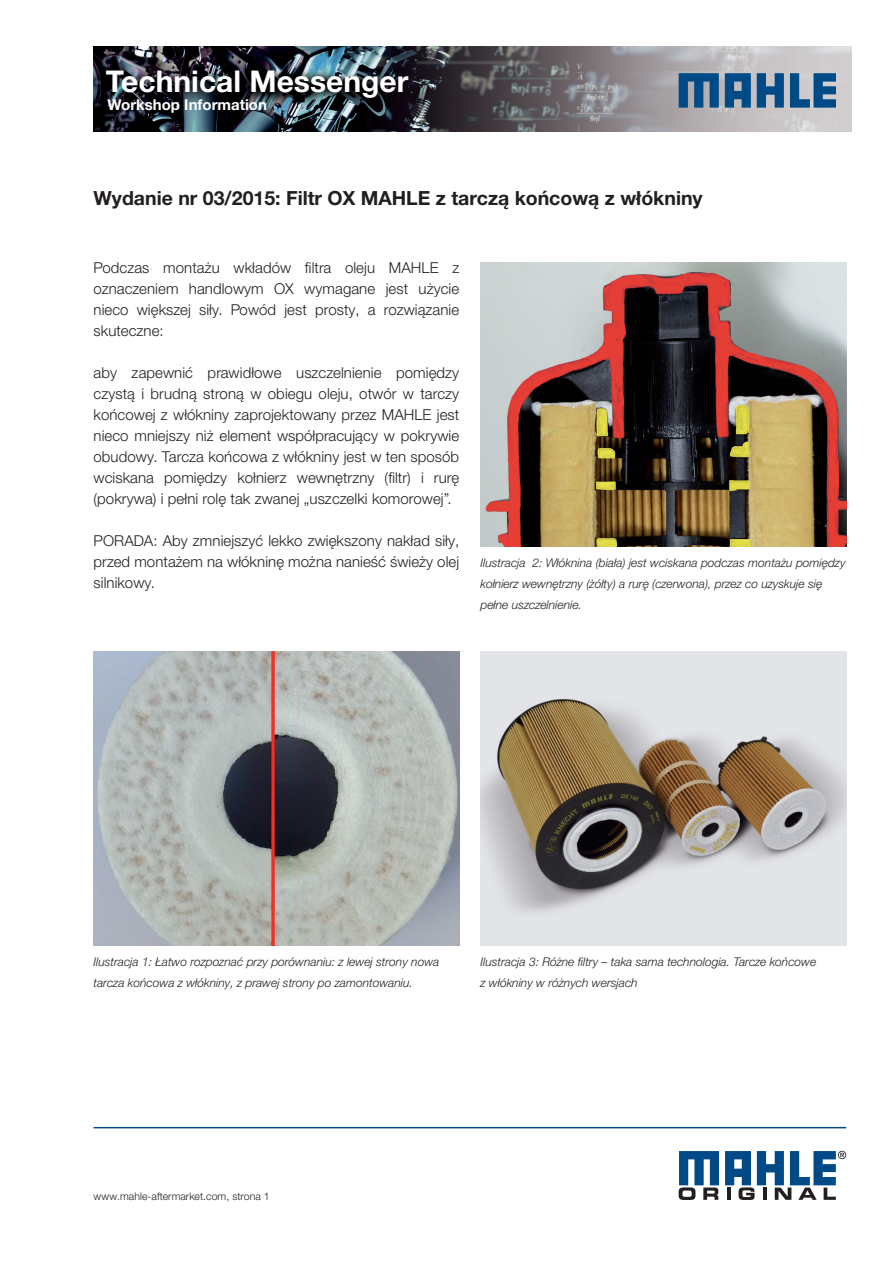
<style>
.page{position:relative;width:893px;height:1263px;background:#fff}
.page>*{position:absolute;margin:0;border:0;box-sizing:border-box;transform-origin:0 0}
.t1{font:700 30px "Helvetica Neue LTW1 G";color:#fff}
.t2{font:700 19.5px "Helvetica Neue LTW1 G";color:#231f20}
.t3{font:300 15px/21px "Helvetica Neue LTW1 G";letter-spacing:.005em;color:#231f20;text-align:justify}
.t4{font:700 15px "Helvetica Neue LTW1 G";color:#fff}
.t5{font:italic 300 12px/21px "Helvetica Neue LTW1 G";color:#231f20}
.t6{font:300 10.5px "Helvetica Neue LTW1 G";letter-spacing:.005em;color:#231f20}
</style>
<div class="page">
<svg style="left:679px;top:1151px;width:40px;height:49px"></svg>
<svg style="left:725px;top:1151px;width:121px;height:49px"></svg>
<hr style="left:94px;top:1127px;width:752px;height:1px;background:#004b87">
<img style="left:94px;top:651px;width:365px;height:294px">
<img style="left:480px;top:262px;width:366px;height:284px">
<img style="left:480px;top:651px;width:366px;height:294px">
<img style="left:94px;top:47px;width:757px;height:85px">
<svg style="left:679px;top:73px;width:40px;height:35px"></svg>
<svg style="left:757px;top:73px;width:27px;height:35px"></svg>
<svg style="left:790px;top:73px;width:46px;height:35px"></svg>
<svg style="left:725px;top:73px;width:26px;height:35px"></svg>
<h1 class="t1" style="left:106px;top:63px;width:304px">Technical Messenger</h1>
<p class="t4" style="left:107px;top:96px;width:161px">Workshop Information</p>
<h2 class="t2" style="left:94px;top:186px;width:611px">Wydanie nr 03/2015: Filtr OX MAHLE z tarczą końcową z włókniny</h2>
<p class="t3" style="left:94px;top:257px;width:367px">Podczas montażu wkładów filtra oleju MAHLE z oznaczeniem handlowym OX wymagane jest użycie nieco większej siły. Powód jest prosty, a rozwiązanie skuteczne:</p>
<p class="t3" style="left:94px;top:362px;width:367px">aby zapewnić prawidłowe uszczelnienie pomiędzy czystą i brudną stroną w obiegu oleju, otwór w tarczy końcowej z włókniny zaprojektowany przez MAHLE jest nieco mniejszy niż element współpracujący w pokrywie obudowy. Tarcza końcowa z włókniny jest w ten sposób wciskana pomiędzy kołnierz wewnętrzny (filtr) i rurę (pokrywa) i pełni rolę tak zwanej „uszczelki komorowej”.</p>
<p class="t3" style="left:94px;top:530px;width:367px">PORADA: Aby zmniejszyć lekko zwiększony nakład siły, przed montażem na włókninę można nanieść świeży olej silnikowy.</p>
<p class="t5" style="left:480px;top:552px;width:367px">Ilustracja 2: Włóknina (biała) jest wciskana podczas montażu pomiędzy kołnierz wewnętrzny (żółty) a rurę (czerwona), przez co uzyskuje się pełne uszczelnienie.</p>
<p class="t5" style="left:94px;top:951px;width:347px">Ilustracja 1: Łatwo rozpoznać przy porównaniu: z lewej strony nowa tarcza końcowa z włókniny, z prawej strony po zamontowaniu.</p>
<p class="t5" style="left:480px;top:951px;width:337px">Ilustracja 3: Różne filtry – taka sama technologia. Tarcze końcowe z włókniny w różnych wersjach</p>
<p class="t6" style="left:94px;top:1190px;width:178px">www.mahle-aftermarket.com, strona 1</p>
</div>
